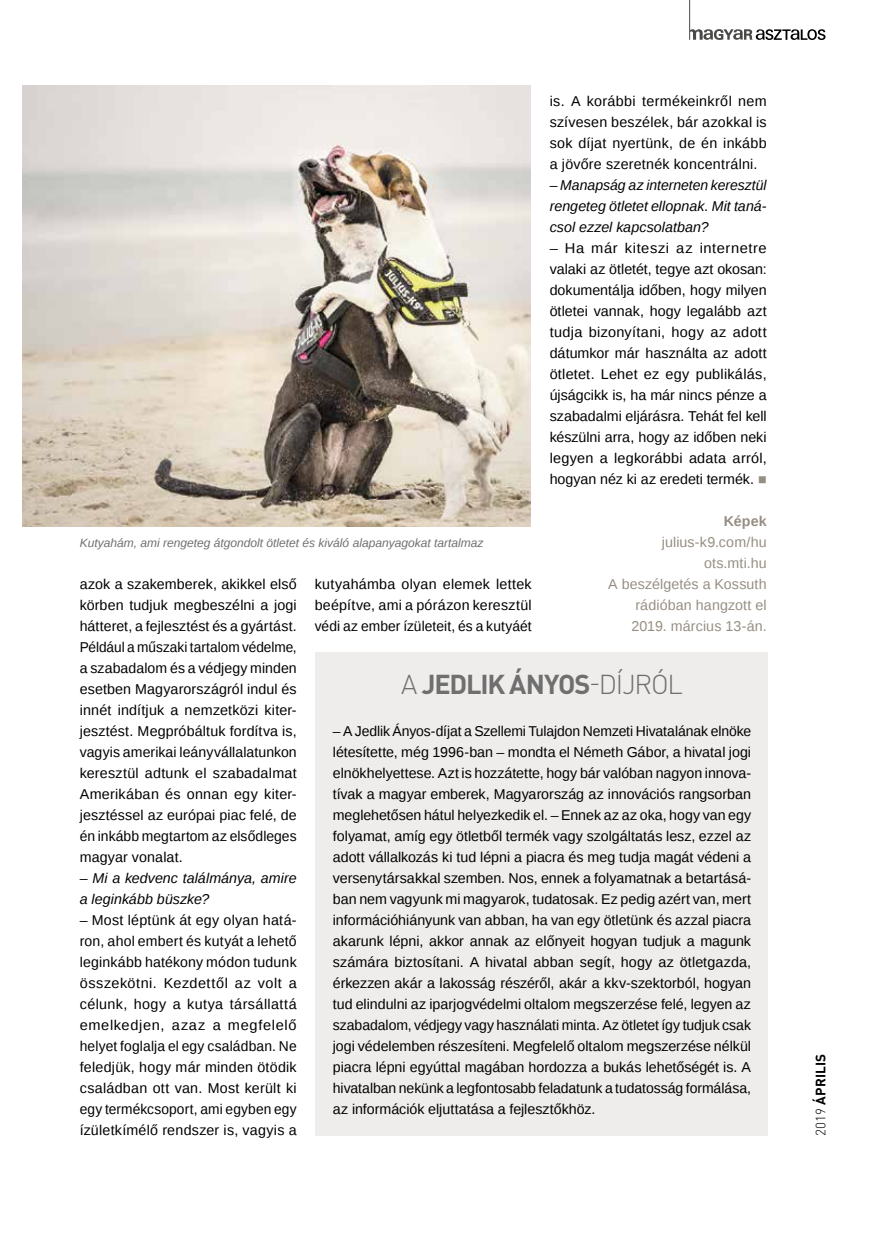
<style>
.page{position:relative;width:872px;height:1242px;background:#fff}
.page>*{position:absolute;margin:0;border:0;box-sizing:border-box;transform-origin:0 0}
.t1{font:700 27px "DIN Pro";letter-spacing:-.045em;color:#706f6f}
.t2{font:14.25px/21px "Liberation Sans";letter-spacing:.01em;color:#000;text-align:justify}
.t3{font:italic 14.25px/21px "Liberation Sans";letter-spacing:.005em;color:#000}
.t4{font:14.25px/21px "Liberation Sans";letter-spacing:.01em;color:#968e82;text-align:right}
.t5{font:700 14.25px "Liberation Sans";letter-spacing:.01em;color:#968e82}
.t6{font:700 13.5px "DIN Pro";letter-spacing:.01em;color:#000}
.t7{font:italic 12px "Liberation Sans";color:#706f6f}
.s1{color:#968e82}
.s2{font-weight:300}
</style>
<div class="page">
<svg style="left:690px;top:29px;width:135px;height:11px"></svg>
<hr style="left:689px;top:0;width:1px;height:40px;background:#4a4a49">
<img style="left:22px;top:85px;width:508px;height:441px">
<div style="left:316px;top:652px;width:452px;height:483px;background:#efedec"></div>
<p class="t2" style="left:550px;top:91px;width:218px">is. A korábbi termékeinkről nem szívesen beszélek, bár azokkal is sok díjat nyertünk, de én inkább a jövőre szeretnék koncentrálni.</p>
<p class="t3" style="left:550px;top:174px;width:218px;text-align:justify">– Manapság az interneten keresztül rengeteg ötletet ellopnak. Mit taná&shy;csol ezzel kapcsolatban?</p>
<p class="t2" style="left:550px;top:238px;width:218px">– Ha már kiteszi az internetre valaki az ötletét, tegye azt okosan: dokumentálja időben, hogy milyen ötletei vannak, hogy legalább azt tudja bizonyítani, hogy az adott dátumkor már használta az adott ötletet. Lehet ez egy publikálás, újságcikk is, ha már nincs pénze a szabadalmi eljárásra. Tehát fel kell készülni arra, hogy az időben neki legyen a legkorábbi adata arról, hogyan néz ki az eredeti termék. <span class="s1">■</span></p>
<p class="t5" style="left:723px;top:511px;width:44px">Képek</p>
<p class="t4" style="left:608px;top:532px;width:160px">julius-k9.com/hu ots.mti.hu<br>A beszélgetés a Kossuth rádióban hangzott el<br>2019. március 13-án.</p>
<p class="t7" style="left:80px;top:535px;width:405px">Kutyahám, ami rengeteg átgondolt ötletet és kiváló alapanyagokat tartalmaz</p>
<p class="t2" style="left:80px;top:574px;width:218px">azok a szakemberek, akikkel első körben tudjuk megbeszélni a jogi hátteret, a fejlesztést és a gyártást.<br>Például a műszaki tartalom védelme, a szabadalom és a védjegy minden esetben Magyarországról indul és innét indítjuk a nemzetközi kiter&shy;jesztést. Megpróbáltuk fordítva is, vagyis amerikai leányvállalatunkon keresztül adtunk el szabadalmat Amerikában és onnan egy kiter&shy;jesztéssel az európai piac felé, de én inkább megtartom az elsődleges magyar vonalat.</p>
<p class="t3" style="left:80px;top:867px;width:218px">– Mi a kedvenc találmánya, amire a leginkább büszke?</p>
<p class="t2" style="left:80px;top:910px;width:218px">– Most léptünk át egy olyan hatá&shy;ron, ahol embert és kutyát a lehető leginkább hatékony módon tudunk összekötni. Kezdettől az volt a célunk, hogy a kutya társállattá emelkedjen, azaz a megfelelő helyet foglalja el egy családban. Ne feledjük, hogy már minden ötödik családban ott van. Most került ki egy termékcsoport, ami egyben egy ízületkímélő rendszer is, vagyis a</p>
<p class="t2" style="left:315px;top:574px;width:218px">kutyahámba olyan elemek lettek beépítve, ami a pórázon keresztül védi az ember ízületeit, és a kutyáét</p>
<h1 class="t1" style="left:401px;top:666px;width:283px"><span class="s2">A</span> JEDLIK ÁNYOS<span class="s2">-DÍJRÓL</span></h1>
<p class="t2" style="left:333px;top:721px;width:420px">– A Jedlik Ányos-díjat a Szellemi Tulajdon Nemzeti Hivatalának elnöke létesítette, még 1996-ban – mondta el Németh Gábor, a hivatal jogi elnökhelyettese. Azt is hozzátette, hogy bár valóban nagyon innova&shy;tívak a magyar emberek, Magyarország az innovációs rangsorban meglehetősen hátul helyezkedik el. – Ennek az az oka, hogy van egy folyamat, amíg egy ötletből termék vagy szolgáltatás lesz, ezzel az adott vállalkozás ki tud lépni a piacra és meg tudja magát védeni a versenytársakkal szemben. Nos, ennek a folyamatnak a betartásá&shy;ban nem vagyunk mi magyarok, tudatosak. Ez pedig azért van, mert információhiányunk van abban, ha van egy ötletünk és azzal piacra akarunk lépni, akkor annak az előnyeit hogyan tudjuk a magunk számára biztosítani. A hivatal abban segít, hogy az ötletgazda, érkezzen akár a lakosság részéről, akár a kkv-szektorból, hogyan tud elindulni az iparjogvédelmi oltalom megszerzése felé, legyen az szabadalom, védjegy vagy használati minta. Az ötletet így tudjuk csak jogi védelemben részesíteni. Megfelelő oltalom megszerzése nélkül piacra lépni egyúttal magában hordozza a bukás lehetőségét is. A hivatalban nekünk a legfontosabb feladatunk a tudatosság formálása, az információk eljuttatása a fejlesztőkhöz.</p>
<p class="t6" style="left:811px;top:1135px;width:83px;rotate:-90deg"><span class="s2">2019</span> ÁPRILIS</p>
</div>
